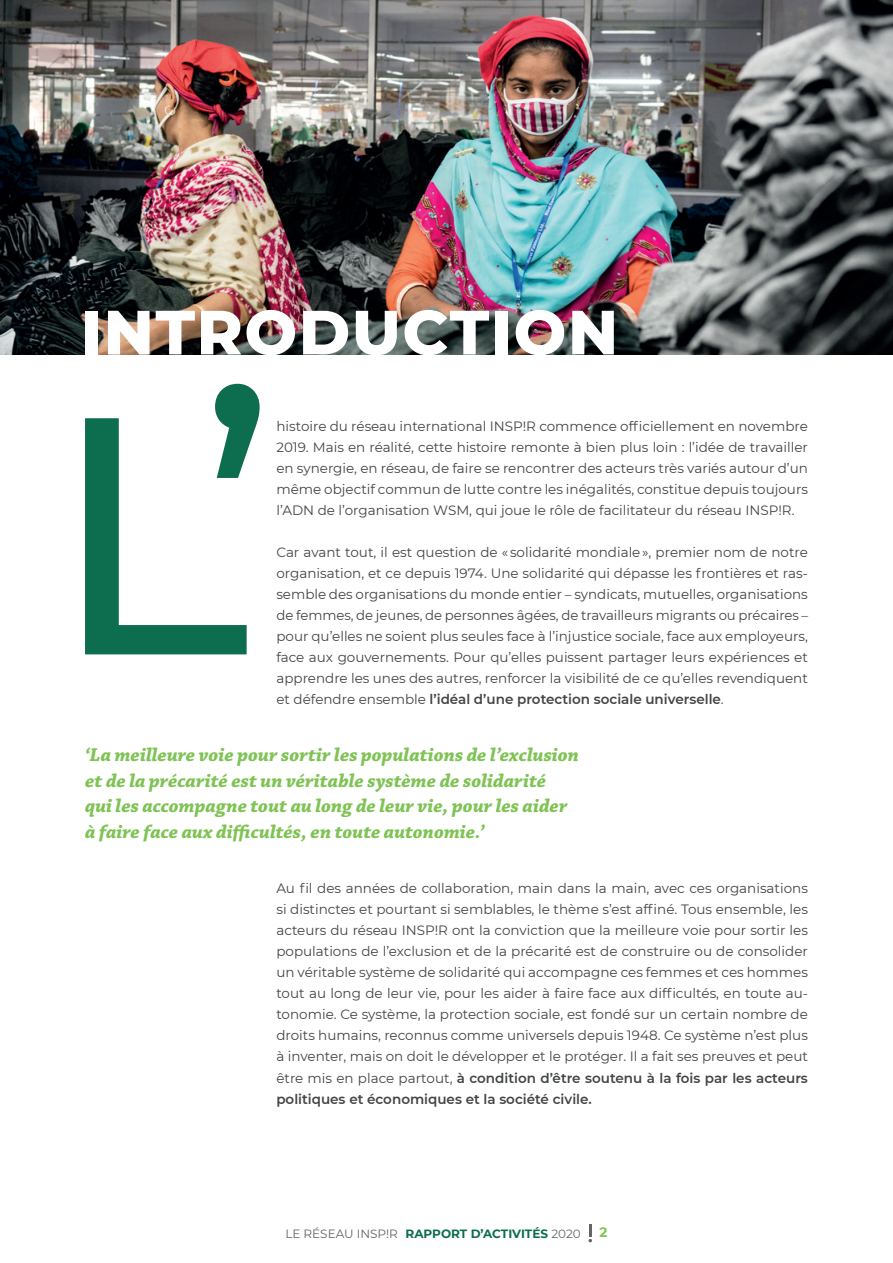
<style>
.page{position:relative;width:893px;height:1263px;background:#fff}
.page>*{position:absolute;margin:0;border:0;box-sizing:border-box;transform-origin:0 0}
.t1{font:800 62.4px "Montserrat";letter-spacing:.025em;color:#fff}
.t2{font:italic 700 19.5px/25.5px "Chaparral Pro";color:#7ec353}
.t3{font:13.5px/21px "Montserrat";color:#424446;text-align:justify}
.t4{font:700 13.5px "Montserrat";color:#7ec353}
.t5{font:12px "Montserrat";color:#626565}
.s1{font-weight:600}
.s2{font-weight:700;color:#0c6d4f}
</style>
<div class="page">
<svg style="left:588px;top:1225px;width:4px;height:17px"></svg>
<img style="left:0;top:0;width:893px;height:354px">
<svg style="left:85px;top:384px;width:175px;height:270px"></svg>
<h1 class="t1" style="left:81px;top:287px;width:539px">INTRODUCTION</h1>
<p class="t3" style="left:276px;top:415px;width:533px">histoire du réseau international INSP!R commence officiellement en novembre 2019. Mais en réalité, cette histoire remonte à bien plus loin : l’idée de travailler en synergie, en réseau, de faire se rencontrer des acteurs très variés autour d’un même objectif commun de lutte contre les inégalités, constitue depuis toujours l’ADN de l’organisation WSM, qui joue le rôle de facilitateur du réseau INSP!R.</p>
<p class="t3" style="left:276px;top:541px;width:533px">Car avant tout, il est question de « solidarité mondiale », premier nom de notre organisation, et ce depuis 1974. Une solidarité qui dépasse les frontières et ras&shy;semble des organisations du monde entier – syndicats, mutuelles, organisations de femmes, de jeunes, de personnes âgées, de travailleurs migrants ou précaires – pour qu’elles ne soient plus seules face à l’injustice sociale, face aux employeurs, face aux gouvernements. Pour qu’elles puissent partager leurs expériences et apprendre les unes des autres, renforcer la visibilité de ce qu’elles revendiquent et défendre ensemble <span class="s1">l’idéal d’une protection sociale universelle</span>.</p>
<h2 class="t2" style="left:85px;top:743px;width:495px">‘La meilleure voie pour sortir les populations de l’exclusion et de la précarité est un véritable système de solidarité<br>qui les accompagne tout au long de leur vie, pour les aider à faire face aux difficultés, en toute autonomie.’</h2>
<p class="t3" style="left:276px;top:878px;width:533px">Au fil des années de collaboration, main dans la main, avec ces organisations si distinctes et pourtant si semblables, le thème s’est affiné. Tous ensemble, les acteurs du réseau INSP!R ont la conviction que la meilleure voie pour sortir les populations de l’exclusion et de la précarité est de construire ou de consolider un véritable système de solidarité qui accompagne ces femmes et ces hommes tout au long de leur vie, pour les aider à faire face aux difficultés, en toute au&shy;tonomie. Ce système, la protection sociale, est fondé sur un certain nombre de droits humains, reconnus comme universels depuis 1948. Ce système n’est plus à inventer, mais on doit le développer et le protéger. Il a fait ses preuves et peut être mis en place partout, <span class="s1">à condition d’être soutenu à la fois par les acteurs politiques et économiques et la société civile.</span></p>
<p class="t5" style="left:285px;top:1225px;width:297px">LE RÉSEAU INSP!R <span class="s2">RAPPORT D’ACTIVITÉS</span> 2020</p>
<p class="t4" style="left:600px;top:1222px;width:9px">2</p>
</div>
